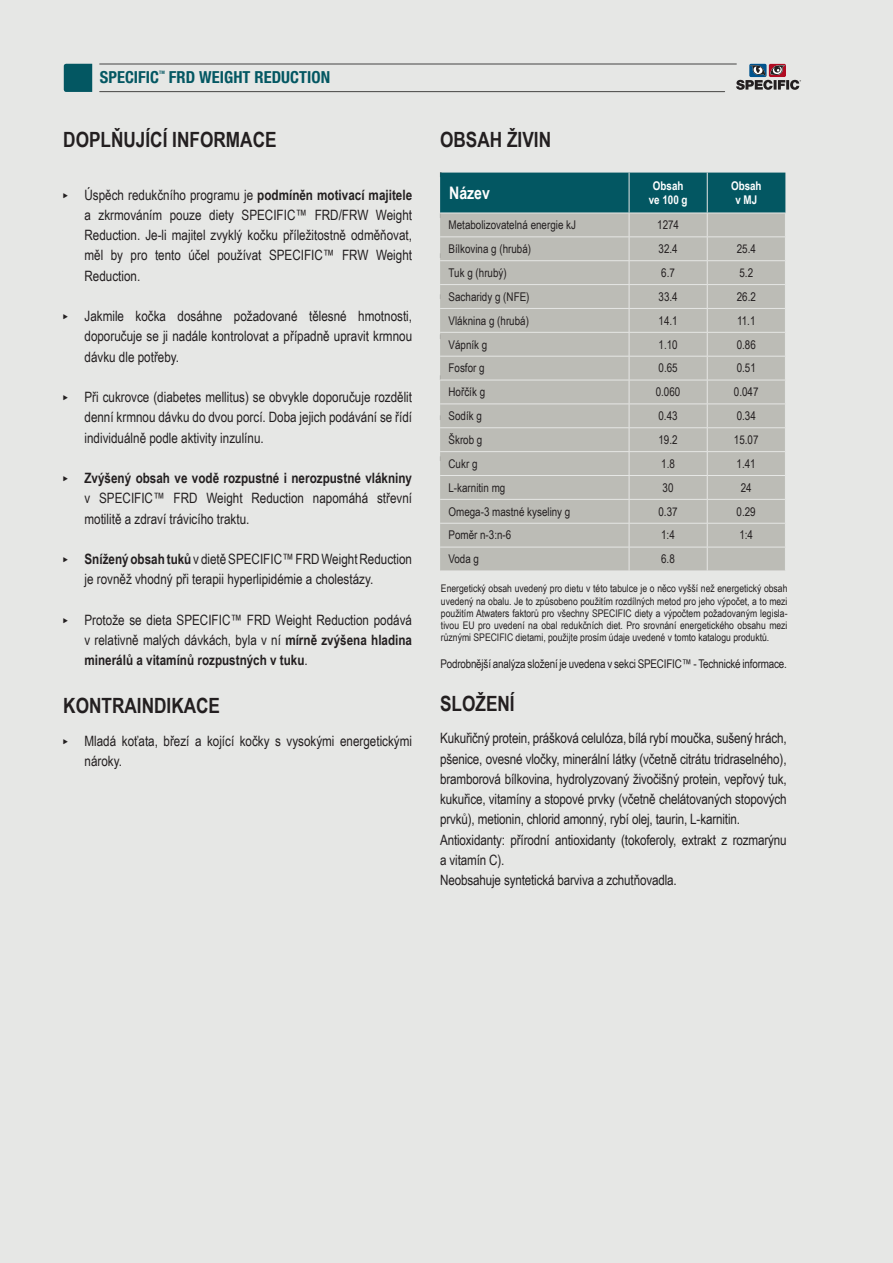
<style>
.page{position:relative;width:893px;height:1263px;background:#e6e7e5}
.page>*{position:absolute;margin:0;border:0;box-sizing:border-box;transform-origin:0 0}
.t1{font:700 21px "Arial Narrow";color:#231f20}
.t2{font:700 17.25px "Arial Narrow";color:#fff}
.t3{font:condensed 16.5px "Specifica 77";letter-spacing:.005em;color:#035762}
.t4{font:14.25px/20.2px "Arial Narrow";letter-spacing:-.01em;color:#231f20;text-align:justify}
.t5{font:700 14.25px "Arial Narrow";color:#231f20}
.t6{font:12px "Arial Narrow";color:#231f20}
.t7{font:700 12px/13.5px "Arial Narrow";color:#fff;text-align:center}
.t8{font:10.5px/12px "Arial Narrow";color:#231f20;text-align:justify}
.t9{font:condensed 4.65px "Specifica 77";color:#035762}
.s1{font-weight:700}
</style>
<div class="page">
<svg style="left:736px;top:63px;width:65px;height:27px"></svg>
<hr style="left:100px;top:64px;width:636px;height:1px;background:#454443">
<hr style="left:100px;top:91px;width:625px;height:1px;background:#454443">
<svg style="left:64px;top:64px;width:28px;height:28px"></svg>
<svg style="left:440px;top:173px;width:346px;height:398px;background:#abb3af"></svg>
<p class="t3" style="left:100px;top:67px;width:61px">SPECIFIC</p>
<p class="t9" style="left:159px;top:70px;width:7px">TM</p>
<p class="t3" style="left:169px;top:67px;width:163px">FRD WEIGHT REDUCTION</p>
<h1 class="t1" style="left:63px;top:124px;width:215px">DOPLŇUJÍCÍ INFORMACE</h1>
<p class="t4" style="left:84px;top:184px;width:329px">Úspěch redukčního programu je <span class="s1">podmíněn motivací majitele </span>a zkrmováním pouze diety SPECIFIC™ FRD/FRW Weight Reduction. Je-li majitel zvyklý kočku příležitostně odměňovat, měl by pro tento účel používat SPECIFIC™ FRW Weight Reduction.</p>
<p class="t4" style="left:84px;top:305px;width:329px">Jakmile kočka dosáhne požadované tělesné hmotnosti, doporučuje se ji nadále kontrolovat a případně upravit krmnou dávku dle potřeby.</p>
<p class="t4" style="left:84px;top:386px;width:329px">Při cukrovce (diabetes mellitus) se obvykle doporučuje rozdělit denní krmnou dávku do dvou porcí. Doba jejich podávání se řídí individuálně podle aktivity inzulínu.</p>
<p class="t5" style="left:84px;top:467px;width:329px">Zvýšený obsah ve vodě rozpustné i nerozpustné vlákniny</p>
<p class="t4" style="left:84px;top:488px;width:329px">v SPECIFIC™ FRD Weight Reduction napomáhá střevní motilitě a zdraví trávicího traktu.</p>
<p class="t4" style="left:84px;top:548px;width:329px"><span class="s1">Snížený obsah tuků</span> v dietě SPECIFIC™ FRD Weight Reduction je rovněž vhodný při terapii hyperlipidémie a cholestázy.</p>
<p class="t4" style="left:84px;top:609px;width:329px">Protože se dieta SPECIFIC™ FRD Weight Reduction podává v relativně malých dávkách, byla v ní <span class="s1">mírně zvýšena hladina minerálů a vitamínů rozpustných v tuku</span>.</p>
<h1 class="t1" style="left:63px;top:690px;width:158px">KONTRAINDIKACE</h1>
<p class="t4" style="left:84px;top:730px;width:329px">Mladá koťata, březí a kojící kočky s vysokými energetickými nároky.</p>
<h1 class="t1" style="left:440px;top:124px;width:112px">OBSAH ŽIVIN</h1>
<p class="t2" style="left:449px;top:180px;width:42px">Název</p>
<p class="t7" style="left:649px;top:179px;width:40px">Obsah ve 100 g</p>
<p class="t7" style="left:731px;top:179px;width:32px">Obsah v MJ</p>
<p class="t6" style="left:449px;top:216px;width:129px">Metabolizovatelná energie kJ</p>
<p class="t6" style="left:657px;top:216px;width:23px">1274</p>
<p class="t6" style="left:449px;top:240px;width:84px">Bílkovina g (hrubá)</p>
<p class="t6" style="left:659px;top:240px;width:21px">32.4</p>
<p class="t6" style="left:737px;top:240px;width:21px">25.4</p>
<p class="t6" style="left:449px;top:264px;width:60px">Tuk g (hrubý)</p>
<p class="t6" style="left:661px;top:264px;width:15px">6.7</p>
<p class="t6" style="left:739px;top:264px;width:15px">5.2</p>
<p class="t6" style="left:449px;top:288px;width:82px">Sacharidy g (NFE)</p>
<p class="t6" style="left:659px;top:288px;width:21px">33.4</p>
<p class="t6" style="left:737px;top:288px;width:21px">26.2</p>
<p class="t6" style="left:449px;top:312px;width:82px">Vláknina g (hrubá)</p>
<p class="t6" style="left:658px;top:312px;width:21px">14.1</p>
<p class="t6" style="left:737px;top:312px;width:20px">11.1</p>
<p class="t6" style="left:449px;top:336px;width:40px">Vápník g</p>
<p class="t6" style="left:658px;top:336px;width:21px">1.10</p>
<p class="t6" style="left:737px;top:336px;width:21px">0.86</p>
<p class="t6" style="left:449px;top:359px;width:38px">Fosfor g</p>
<p class="t6" style="left:658px;top:359px;width:21px">0.65</p>
<p class="t6" style="left:737px;top:359px;width:21px">0.51</p>
<p class="t6" style="left:449px;top:383px;width:38px">Hořčík g</p>
<p class="t6" style="left:656px;top:383px;width:26px">0.060</p>
<p class="t6" style="left:734px;top:383px;width:26px">0.047</p>
<p class="t6" style="left:448px;top:407px;width:35px">Sodík g</p>
<p class="t6" style="left:658px;top:407px;width:21px">0.43</p>
<p class="t6" style="left:737px;top:407px;width:21px">0.34</p>
<p class="t6" style="left:448px;top:431px;width:35px">Škrob g</p>
<p class="t6" style="left:658px;top:431px;width:21px">19.2</p>
<p class="t6" style="left:734px;top:431px;width:26px">15.07</p>
<p class="t6" style="left:448px;top:455px;width:30px">Cukr g</p>
<p class="t6" style="left:661px;top:455px;width:15px">1.8</p>
<p class="t6" style="left:737px;top:455px;width:21px">1.41</p>
<p class="t6" style="left:448px;top:479px;width:58px">L-karnitin mg</p>
<p class="t6" style="left:663px;top:479px;width:12px">30</p>
<p class="t6" style="left:741px;top:479px;width:12px">24</p>
<p class="t6" style="left:448px;top:503px;width:123px">Omega-3 mastné kyseliny g</p>
<p class="t6" style="left:658px;top:503px;width:21px">0.37</p>
<p class="t6" style="left:737px;top:503px;width:21px">0.29</p>
<p class="t6" style="left:448px;top:526px;width:64px">Poměr n-3:n-6</p>
<p class="t6" style="left:661px;top:526px;width:15px">1:4</p>
<p class="t6" style="left:739px;top:526px;width:15px">1:4</p>
<p class="t6" style="left:448px;top:550px;width:32px">Voda g</p>
<p class="t6" style="left:661px;top:550px;width:15px">6.8</p>
<p class="t8" style="left:441px;top:582px;width:348px">Energetický obsah uvedený pro dietu v této tabulce je o něco vyšší než energetický obsah uvedený na obalu. Je to způsobeno použitím rozdílných metod pro jeho výpočet, a to mezi použitím Atwaters faktorů pro všechny SPECIFIC diety a výpočtem požadovaným legisla&shy;tivou EU pro uvedení na obal redukčních diet. Pro srovnání energetického obsahu mezi různými SPECIFIC dietami, použijte prosím údaje uvedené v tomto katalogu produktů.</p>
<p class="t6" style="left:440px;top:655px;width:348px">Podrobnější analýza složení je uvedena v sekci SPECIFIC™ - Technické informace.</p>
<h1 class="t1" style="left:440px;top:688px;width:76px">SLOŽENÍ</h1>
<p class="t4" style="left:440px;top:728px;width:348px;text-align:left">Kukuřičný protein, prášková celulóza, bílá rybí moučka, sušený hrách, pšenice, ovesné vločky, minerální látky (včetně citrátu tridraselného), bramborová bílkovina, hydrolyzovaný živočišný protein, vepřový tuk, kukuřice, vitamíny a stopové prvky (včetně chelátovaných stopových prvků), metionin, chlorid amonný, rybí olej, taurin, L-karnitin.<br>Antioxidanty: přírodní antioxidanty (tokoferoly, extrakt z rozmarýnu a vitamín C).<br>Neobsahuje syntetická barviva a zchutňovadla.</p>
</div>
